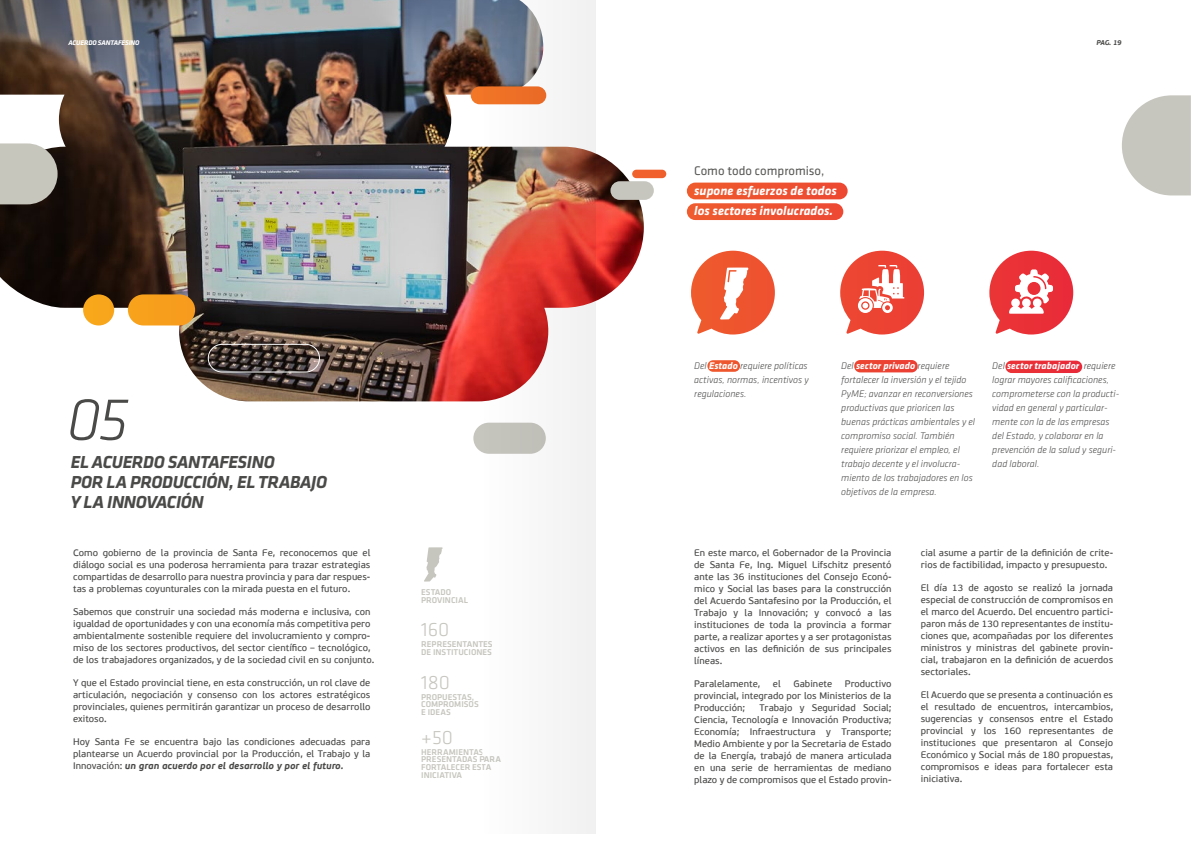
<style>
.page{position:relative;width:1191px;height:842px;background:#fff}
.page>*{position:absolute;margin:0;border:0;box-sizing:border-box;transform-origin:0 0}
.t1{font:italic 300 62px "Klavika";color:#4a4a49}
.t2{font:300 20px "Klavika";color:#c6c5be}
.t3{font:italic 700 18px/20px "Klavika";letter-spacing:-.02em;color:#4a4a49}
.t4{font:italic 700 13px/20px "Klavika";color:#fff}
.t5{font:13px "Klavika";color:#585856}
.t6{font:italic 300 10px/14px "Klavika";color:#4a4a49}
.t7{font:9.5px/12px "PF Beau Sans Pro Bbook";color:#4a4a49;text-align:justify}
.t8{font:italic 700 9.5px "PF Beau Sans Pro";color:#4a4a49}
.t9{font:500 8.7px/7.6px "Klavika";color:#c6c5be}
.t10{font:italic 700 7px "Klavika";letter-spacing:-.02em;color:#fff}
.t11{font:italic 700 7px "PF Beau Sans Pro";color:#4a4a49}
.s1{font-family:"PF Beau Sans Pro Bbook";font-weight:400;font-style:normal}
.s2{font-weight:700;color:#fff}
</style>
<div class="page">
<img style="left:0;top:0;width:644px;height:401px">
<div style="left:471px;top:86px;width:75px;height:18px;background:#f27626;border-radius:9px"></div>
<div style="left:128px;top:294px;width:67px;height:31px;background:#f79f1d;border-radius:16px"></div>
<svg style="left:707px;top:360px;width:33px;height:12px"></svg>
<svg style="left:854px;top:360px;width:63px;height:12px"></svg>
<div style="left:687px;top:183px;width:160px;height:16px;background:#ee512f;border-radius:8px"></div>
<div style="left:687px;top:203px;width:156px;height:17px;background:#ee5331;border-radius:8px"></div>
<div style="left:1005px;top:361px;width:77px;height:12px;background:#ea2e38;border-radius:6px"></div>
<div style="left:208px;top:344px;width:112px;height:28px;border:1px solid #fff;border-radius:14px"></div>
<div style="left:473px;top:423px;width:73px;height:31px;background:#c6c5be;border-radius:16px"></div>
<div style="left:610px;top:181px;width:44px;height:19px;background:#c6c5be;border-radius:9px"></div>
<div style="left:632px;top:170px;width:34px;height:8px;background:#f0612c;border-radius:4px"></div>
<div style="left:83px;top:294px;width:31px;height:31px;background:#f8a61b;border-radius:16px"></div>
<svg style="left:1122px;top:95px;width:68px;height:100px"></svg>
<svg style="left:840px;top:251px;width:84px;height:83px"></svg>
<svg style="left:989px;top:251px;width:84px;height:83px"></svg>
<svg style="left:691px;top:251px;width:84px;height:83px"></svg>
<svg style="left:424px;top:547px;width:18px;height:35px"></svg>
<svg style="left:0;top:143px;width:58px;height:61px;background:#b8b7ae"></svg>
<svg style="left:482px;top:0;width:114px;height:833px"></svg>
<p class="t10" style="left:68px;top:39px;width:73px">ACUERDO SANTAFESINO</p>
<p class="t11" style="left:1096px;top:38px;width:27px">PAG. 19</p>
<h1 class="t1" style="left:67px;top:385px;width:63px">05</h1>
<h3 class="t3" style="left:71px;top:453px;width:258px">EL ACUERDO SANTAFESINO<br>POR LA PRODUCCIÓN, EL TRABAJO<br>Y LA INNOVACIÓN</h3>
<p class="t7" style="left:73px;top:547px;width:299px">Como gobierno de la provincia de Santa Fe, reconocemos que el diálogo social es una poderosa herramienta para trazar estrategias compartidas de desarrollo para nuestra provincia y para dar respues&shy;tas a problemas coyunturales con la mirada puesta en el futuro.</p>
<p class="t7" style="left:73px;top:606px;width:303px;text-align:left">Sabemos que construir una sociedad más moderna e inclusiva, con igualdad de oportunidades y con una economía más competitiva pero ambientalmente sostenible requiere del involucramiento y compro&shy;miso de los sectores productivos, del sector científico – tecnológico, de los trabajadores organizados, y de la sociedad civil en su conjunto.</p>
<p class="t7" style="left:73px;top:677px;width:299px">Y que el Estado provincial tiene, en esta construcción, un rol clave de articulación, negociación y consenso con los actores estratégicos provinciales, quienes permitirán garantizar un proceso de desarrollo exitoso.</p>
<p class="t7" style="left:73px;top:736px;width:299px">Hoy Santa Fe se encuentra bajo las condiciones adecuadas para plantearse un Acuerdo provincial por la Producción, el Trabajo y la</p>
<p class="t8" style="left:73px;top:760px;width:272px"><span class="s1">Innovación:</span> un gran acuerdo por el desarrollo y por el futuro.</p>
<p class="t9" style="left:421px;top:589px;width:48px">ESTADO<br>PROVINCIAL</p>
<h2 class="t2" style="left:421px;top:619px;width:30px">160</h2>
<p class="t9" style="left:421px;top:641px;width:73px">REPRESENTANTES<br>DE INSTITUCIONES</p>
<h2 class="t2" style="left:421px;top:671px;width:30px">180</h2>
<p class="t9" style="left:421px;top:693px;width:59px">PROPUESTAS,<br>COMPROMISOS<br>E IDEAS</p>
<h2 class="t2" style="left:421px;top:726px;width:33px">+50</h2>
<p class="t9" style="left:421px;top:748px;width:81px">HERRAMIENTAS<br>PRESENTADAS PARA<br>FORTALECER ESTA<br>INICIATIVA</p>
<h3 class="t5" style="left:694px;top:164px;width:132px">Como todo compromiso,</h3>
<h3 class="t4" style="left:694px;top:181px;width:144px">supone esfuerzos de todos los sectores involucrados.</h3>
<p class="t6" style="left:694px;top:359px;width:116px;text-align:justify">Del <span class="s2">Estado</span> requiere políticas activas, normas, incentivos y regulaciones.</p>
<p class="t6" style="left:841px;top:359px;width:135px">Del <span class="s2">sector privado</span> requiere fortalecer la inversión y el tejido<br>PyME; avanzar en reconversiones productivas que prioricen las buenas prácticas ambientales y el compromiso social. También requiere priorizar el empleo, el trabajo decente y el involucra&shy;miento de los trabajadores en los objetivos de la empresa.</p>
<p class="t6" style="left:992px;top:359px;width:128px">Del <span class="s2">sector trabajador</span> requiere lograr mayores calificaciones, comprometerse con la producti&shy;vidad en general y particular&shy;mente con la de las empresas del Estado, y colaborar en la prevención de la salud y seguri&shy;dad laboral.</p>
<p class="t7" style="left:694px;top:547px;width:199px">En este marco, el Gobernador de la Provincia de Santa Fe, Ing. Miguel Lifschitz presentó ante las 36 instituciones del Consejo Econó&shy;mico y Social las bases para la construcción del Acuerdo Santafesino por la Producción, el Trabajo y la Innovación; y convocó a las instituciones de toda la provincia a formar parte, a realizar aportes y a ser protagonistas activos en las definición de sus principales líneas.</p>
<p class="t7" style="left:694px;top:678px;width:67px">Paralelamente,</p>
<p class="t7" style="left:773px;top:678px;width:9px">el</p>
<p class="t7" style="left:793px;top:678px;width:40px">Gabinete</p>
<p class="t7" style="left:694px;top:678px;width:199px;text-indent:151px">Productivo provincial, integrado por los Ministerios de la Producción;</p>
<p class="t7" style="left:694px;top:702px;width:199px;text-indent:65px">Trabajo y Seguridad Social; Ciencia, Tecnología e Innovación Productiva; Economía; Infraestructura y Transporte; Medio Ambiente y por la Secretaria de Estado de la Energía, trabajó de manera articulada en una serie de herramientas de mediano plazo y de compromisos que el Estado provin-</p>
<p class="t7" style="left:920px;top:547px;width:194px">cial asume a partir de la definición de crite&shy;rios de factibilidad, impacto y presupuesto.</p>
<p class="t7" style="left:920px;top:582px;width:194px">El día 13 de agosto se realizó la jornada especial de construcción de compromisos en el marco del Acuerdo. Del encuentro partici&shy;paron más de 130 representantes de institu&shy;ciones que, acompañadas por los diferentes ministros y ministras del gabinete provin&shy;cial, trabajaron en la definición de acuerdos sectoriales.</p>
<p class="t7" style="left:920px;top:689px;width:194px">El Acuerdo que se presenta a continuación es el resultado de encuentros, intercambios, sugerencias y consensos entre el Estado provincial y los 160 representantes de instituciones que presentaron al Consejo Económico y Social más de 180 propuestas, compromisos e ideas para fortalecer esta iniciativa.</p>
</div>
